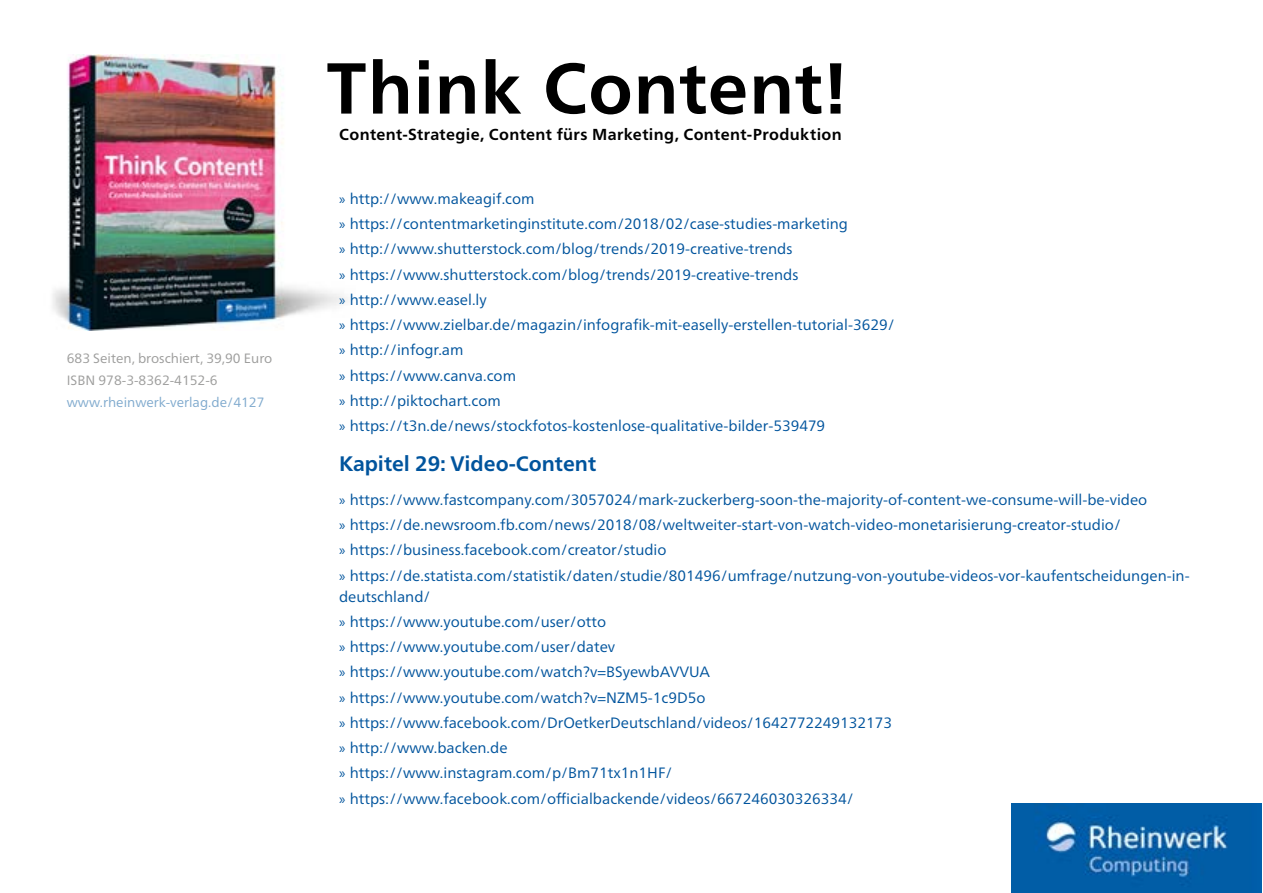
<style>
.page{position:relative;width:1263px;height:893px;background:#fff}
.page>*{position:absolute;margin:0;border:0;box-sizing:border-box;transform-origin:0 0}
.t1{font:700 72px "Frutiger Neue LT Pro";letter-spacing:.005em;color:#000}
.t2{font:700 21px "Frutiger Neue LT Pro";color:#00549d}
.t3{font:700 15.9px "Frutiger Neue LT Pro";letter-spacing:.02em;color:#000}
.t4{font:15px/25.2px "Frutiger Neue LT Pro";color:#00549d}
.t5{font:13.5px/21.8px "Frutiger Neue LT Pro";color:#9d9d9c}
.t6{font:13.5px "Frutiger Neue LT Pro";color:#80aace}
.s1{font-family:"Myriad Pro"}
</style>
<div class="page">
<img style="left:53px;top:54px;width:293px;height:277px">
<img style="left:1011px;top:804px;width:251px;height:89px">
<p class="t5" style="left:67px;top:347px;width:207px">683 Seiten, broschiert, 39,90 Euro<br>ISBN 978-3-8362-4152-6</p>
<p class="t6" style="left:67px;top:394px;width:199px">www.rheinwerk-verlag.de/4127</p>
<h1 class="t1" style="left:326px;top:46px;width:523px">Think Content!</h1>
<p class="t3" style="left:339px;top:125px;width:504px">Content-Strategie, Content fürs Marketing, Content-Produktion</p>
<p class="t4" style="left:339px;top:186px;width:557px"><span class="s1">»</span> http://www.makeagif.com<br><span class="s1">»</span> https://contentmarketinginstitute.com/2018/02/case-studies-marketing<br><span class="s1">»</span> http://www.shutterstock.com/blog/trends/2019-creative-trends<br><span class="s1">»</span> https://www.shutterstock.com/blog/trends/2019-creative-trends<br><span class="s1">»</span> http://www.easel.ly<br><span class="s1">»</span> https://www.zielbar.de/magazin/infografik-mit-easelly-erstellen-tutorial-3629/ <span class="s1">»</span> http://infogr.am<br><span class="s1">»</span> https://www.canva.com<br><span class="s1">»</span> http://piktochart.com<br><span class="s1">»</span> https://t3n.de/news/stockfotos-kostenlose-qualitative-bilder-539479</p>
<h2 class="t2" style="left:339px;top:451px;width:259px">Kapitel 29: Video-Content</h2>
<p class="t4" style="left:339px;top:487px;width:852px"><span class="s1">»</span> https://www.fastcompany.com/3057024/mark-zuckerberg-soon-the-majority-of-content-we-consume-will-be-video<br><span class="s1">»</span> https://de.newsroom.fb.com/news/2018/08/weltweiter-start-von-watch-video-monetarisierung-creator-studio/<br><span class="s1">»</span> https://business.facebook.com/creator/studio<br><span class="s1">»</span> https://de.statista.com/statistik/daten/studie/801496/umfrage/nutzung-von-youtube-videos-vor-kaufentscheidungen-in-</p>
<p class="t4" style="left:339px;top:584px;width:555px">deutschland/<br><span class="s1">»</span> https://www.youtube.com/user/otto<br><span class="s1">»</span> https://www.youtube.com/user/datev<br><span class="s1">»</span> https://www.youtube.com/watch?v=BSyewbAVVUA<br><span class="s1">»</span> https://www.youtube.com/watch?v=NZM5-1c9D5o<br><span class="s1">»</span> https://www.facebook.com/DrOetkerDeutschland/videos/1642772249132173 <span class="s1">»</span> http://www.backen.de<br><span class="s1">»</span> https://www.instagram.com/p/Bm71tx1n1HF/<br><span class="s1">»</span> https://www.facebook.com/officialbackende/videos/667246030326334/</p>
</div>
